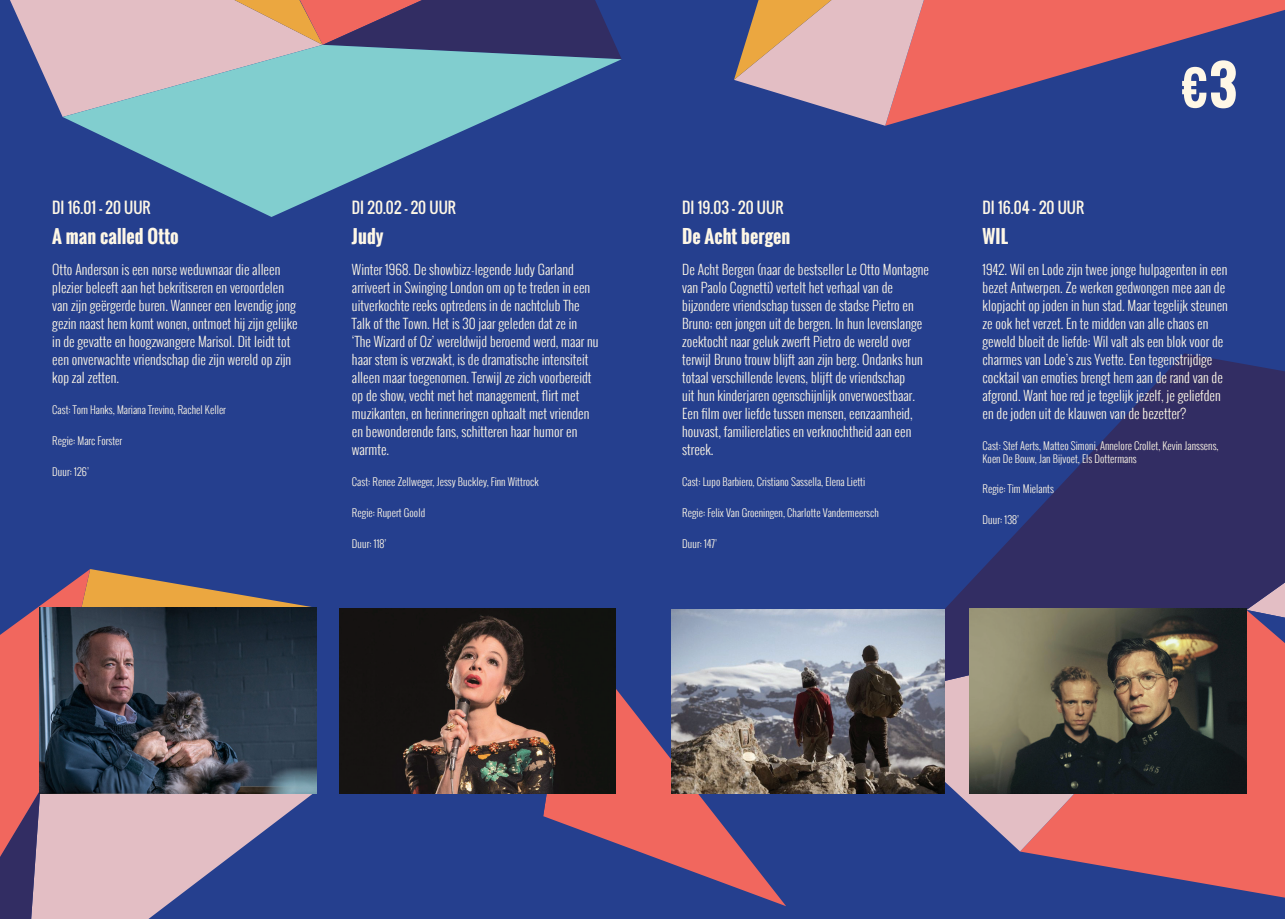
<style>
.page{position:relative;width:1285px;height:919px;background:#fff}
.page>*{position:absolute;margin:0;border:0;box-sizing:border-box;transform-origin:0 0}
.Paragraph_Style_1{font:700 52.5px "Oswald";color:#fef7e6}
.bodytekst{font:700 18px "Oswald";letter-spacing:.005em;color:#fef7e6}
.bodytekst-2{font:15px "Oswald";letter-spacing:.005em;color:#fef7e6}
.bodytekst-3{font:300 13.5px/18px "Oswald";letter-spacing:.005em;color:#fef7e6}
.bodytekst-4{font:300 10.5px/12.6px "Oswald";letter-spacing:.005em;color:#fef7e6}
</style>
<div class="page">
<div style="left:0;top:0;width:1284px;height:918px;background:#253f8e"></div>
<svg style="left:543px;top:632px;width:243px;height:274px"></svg>
<svg style="left:430px;top:793px;width:141px;height:23px"></svg>
<svg style="left:923px;top:0;width:361px;height:115px;fill:#f1675e"></svg>
<svg style="left:734px;top:0;width:189px;height:126px"></svg>
<svg style="left:10px;top:0;width:605px;height:117px;background:#93758d"></svg>
<svg style="left:63px;top:45px;width:558px;height:172px"></svg>
<svg style="left:1019px;top:701px;width:265px;height:196px;fill:#f1675e"></svg>
<svg style="left:858px;top:701px;width:388px;height:150px"></svg>
<svg style="left:944px;top:353px;width:340px;height:348px;fill:#322d63"></svg>
<svg style="left:0;top:569px;width:316px;height:349px"></svg>
<img style="left:671px;top:609px;width:273px;height:184px">
<img style="left:339px;top:608px;width:276px;height:185px">
<img style="left:969px;top:608px;width:276px;height:185px">
<img style="left:39px;top:607px;width:277px;height:186px">
<p class="bodytekst-2" style="left:52px;top:196px;width:100px">DI 16.01 - 20 UUR</p>
<p class="bodytekst" style="left:52px;top:223px;width:128px">A man called Otto</p>
<p class="bodytekst-3" style="left:52px;top:260px;width:247px">Otto Anderson is een norse weduwnaar die alleen plezier beleeft aan het bekritiseren en veroordelen van zijn geërgerde buren. Wanneer een levendig jong gezin naast hem komt wonen, ontmoet hij zijn gelijke in de gevatte en hoogzwangere Marisol. Dit leidt tot een onverwachte vriendschap die zijn wereld op zijn kop zal zetten.</p>
<p class="bodytekst-4" style="left:52px;top:403px;width:175px">Cast: Tom Hanks, Mariana Trevino, Rachel Keller</p>
<p class="bodytekst-4" style="left:52px;top:434px;width:71px">Regie: Marc Forster</p>
<p class="bodytekst-4" style="left:52px;top:465px;width:38px">Duur: 126’</p>
<p class="bodytekst-2" style="left:352px;top:196px;width:106px">DI 20.02 - 20 UUR</p>
<p class="bodytekst" style="left:352px;top:223px;width:33px">Judy</p>
<p class="bodytekst-3" style="left:352px;top:260px;width:248px">Winter 1968. De showbizz-legende Judy Garland arriveert in Swinging London om op te treden in een uitverkochte reeks optredens in de nachtclub The Talk of the Town. Het is 30 jaar geleden dat ze in ‘The Wizard of Oz’ wereldwijd beroemd werd, maar nu haar stem is verzwakt, is de dramatische intensiteit alleen maar toegenomen. Terwijl ze zich voorbereidt op de show, vecht met het management, flirt met muzikanten, en herinneringen ophaalt met vrienden en bewonderende fans, schitteren haar humor en warmte.</p>
<p class="bodytekst-4" style="left:352px;top:475px;width:188px">Cast: Renee Zellweger, Jessy Buckley, Finn Wittrock</p>
<p class="bodytekst-4" style="left:352px;top:506px;width:75px">Regie: Rupert Goold</p>
<p class="bodytekst-4" style="left:352px;top:537px;width:36px">Duur: 118’</p>
<p class="bodytekst-2" style="left:682px;top:196px;width:103px">DI 19.03 - 20 UUR</p>
<p class="bodytekst" style="left:682px;top:223px;width:110px">De Acht bergen</p>
<p class="bodytekst-3" style="left:682px;top:260px;width:248px">De Acht Bergen (naar de bestseller Le Otto Montagne van Paolo Cognetti) vertelt het verhaal van de bijzondere vriendschap tussen de stadse Pietro en Bruno; een jongen uit de bergen. In hun levenslange zoektocht naar geluk zwerft Pietro de wereld over terwijl Bruno trouw blijft aan zijn berg. Ondanks hun totaal verschillende levens, blijft de vriendschap<br>uit hun kinderjaren ogenschijnlijk onverwoestbaar.<br>Een film over liefde tussen mensen, eenzaamheid, houvast, familierelaties en verknochtheid aan een streek.</p>
<p class="bodytekst-4" style="left:682px;top:475px;width:184px">Cast: Lupo Barbiero, Cristiano Sassella, Elena Lietti</p>
<p class="bodytekst-4" style="left:682px;top:506px;width:198px">Regie: Felix Van Groeningen, Charlotte Vandermeersch</p>
<p class="bodytekst-4" style="left:682px;top:537px;width:36px">Duur: 147’</p>
<p class="Paragraph_Style_1" style="left:1181px;top:45px;width:57px">€3</p>
<p class="bodytekst-2" style="left:982px;top:196px;width:103px">DI 16.04 - 20 UUR</p>
<p class="bodytekst" style="left:982px;top:223px;width:27px">WIL</p>
<p class="bodytekst-3" style="left:982px;top:260px;width:247px">1942. Wil en Lode zijn twee jonge hulpagenten in een bezet Antwerpen. Ze werken gedwongen mee aan de klopjacht op joden in hun stad. Maar tegelijk steunen ze ook het verzet. En te midden van alle chaos en geweld bloeit de liefde: Wil valt als een blok voor de charmes van Lode’s zus Yvette. Een tegenstrijdige cocktail van emoties brengt hem aan de rand van de afgrond. Want hoe red je tegelijk jezelf, je geliefden en de joden uit de klauwen van de bezetter?</p>
<p class="bodytekst-4" style="left:982px;top:439px;width:237px">Cast: Stef Aerts, Matteo Simoni, Annelore Crollet, Kevin Janssens,<br>Koen De Bouw, Jan Bijvoet, Els Dottermans</p>
<p class="bodytekst-4" style="left:982px;top:482px;width:73px">Regie: Tim Mielants</p>
<p class="bodytekst-4" style="left:982px;top:513px;width:38px">Duur: 138’</p>
</div>
